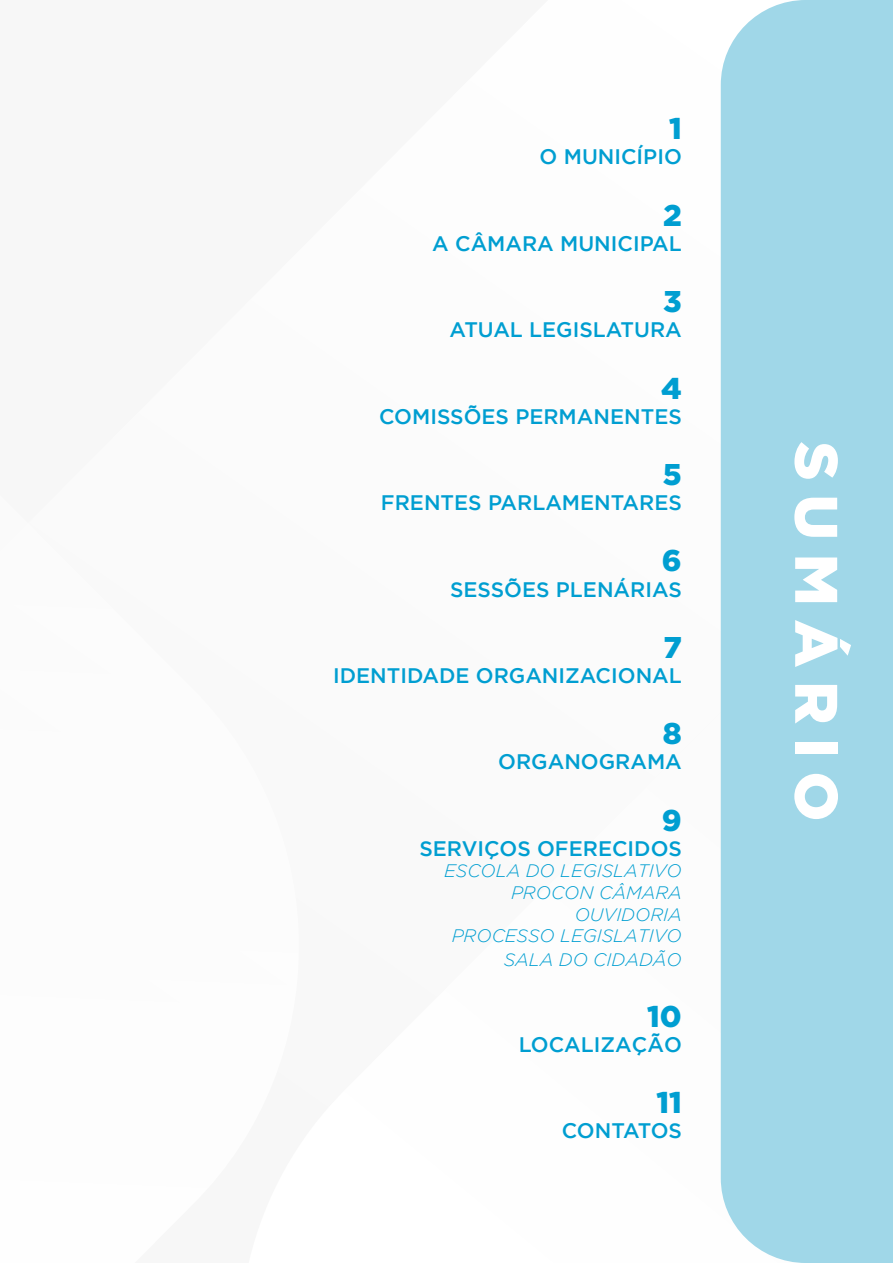
<style>
.page{position:relative;width:893px;height:1263px;background:#fff}
.page>*{position:absolute;margin:0;border:0;box-sizing:border-box;transform-origin:0 0}
.t1{font:900 60px "Gotham";letter-spacing:.23em;color:#fff}
.t2{font:900 30px "Gotham";color:#009ed1}
.t3{font:500 21px "Gotham";color:#009ed1}
.t4{font:500 21px "Gotham";letter-spacing:-.02em;color:#009ed1}
.t5{font:italic 300 18px/21.6px "Gotham";color:#009ed1;text-align:right}
</style>
<div class="page">
<div style="left:721px;top:0;width:172px;height:1263px;background:#a0d7e8"></div>
<h2 class="t2" style="left:669px;top:111px;width:14px">1</h2>
<p class="t3" style="left:540px;top:145px;width:144px">O MUNICÍPIO</p>
<h2 class="t2" style="left:663px;top:198px;width:20px">2</h2>
<p class="t3" style="left:432px;top:231px;width:251px">A CÂMARA MUNICIPAL</p>
<h2 class="t2" style="left:663px;top:284px;width:20px">3</h2>
<p class="t3" style="left:450px;top:318px;width:234px">ATUAL LEGISLATURA</p>
<h2 class="t2" style="left:661px;top:370px;width:22px">4</h2>
<p class="t3" style="left:379px;top:404px;width:304px">COMISSÕES PERMANENTES</p>
<h2 class="t2" style="left:663px;top:457px;width:20px">5</h2>
<p class="t3" style="left:381px;top:491px;width:302px">FRENTES PARLAMENTARES</p>
<h2 class="t2" style="left:662px;top:543px;width:21px">6</h2>
<p class="t3" style="left:450px;top:577px;width:233px">SESSÕES PLENÁRIAS</p>
<h2 class="t2" style="left:663px;top:630px;width:20px">7</h2>
<p class="t3" style="left:333px;top:663px;width:350px">IDENTIDADE ORGANIZACIONAL</p>
<h2 class="t2" style="left:663px;top:716px;width:20px">8</h2>
<p class="t3" style="left:498px;top:750px;width:185px">ORGANOGRAMA</p>
<h2 class="t2" style="left:662px;top:802px;width:21px">9</h2>
<p class="t3" style="left:419px;top:836px;width:264px">SERVIÇOS OFERECIDOS</p>
<p class="t5" style="left:444px;top:860px;width:239px">ESCOLA DO LEGISLATIVO<br>PROCON CÂMARA<br>OUVIDORIA<br>PROCESSO LEGISLATIVO</p>
<p class="t5" style="left:504px;top:948px;width:180px">SALA DO CIDADÃO</p>
<h2 class="t2" style="left:647px;top:999px;width:36px">10</h2>
<p class="t3" style="left:519px;top:1032px;width:165px">LOCALIZAÇÃO</p>
<h2 class="t2" style="left:656px;top:1085px;width:27px">11</h2>
<p class="t4" style="left:562px;top:1119px;width:121px">CONTATOS</p>
<h1 class="t1" style="left:851px;top:442px;width:381px;rotate:90deg">SUMÁRIO</h1>
</div>
